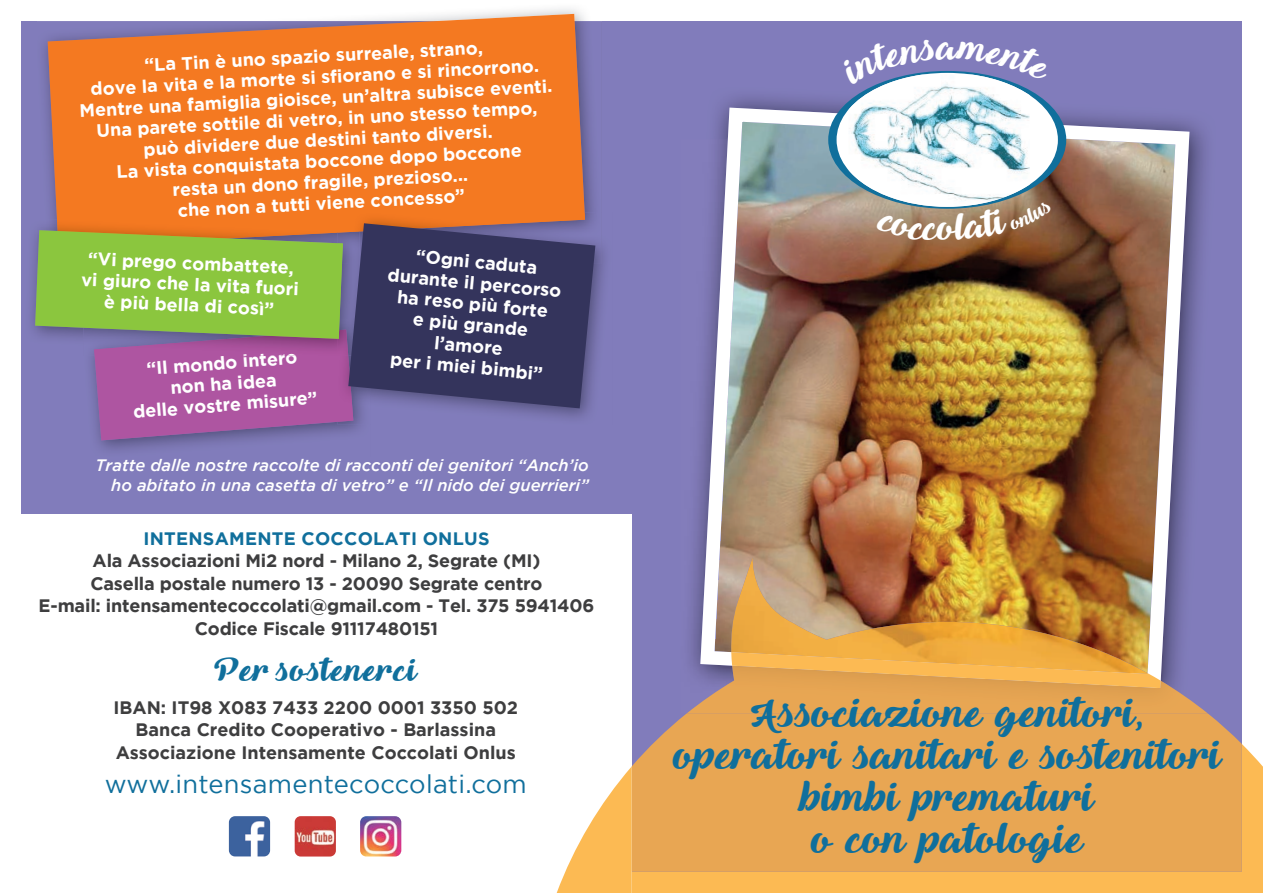
<style>
.page{position:relative;width:1263px;height:893px;background:#fff}
.page>*{position:absolute;margin:0;border:0;box-sizing:border-box;transform-origin:0 0}
.t1{font:40.5px/42px "Queenof Heaven";color:#106f9c;text-align:center}
.t2{font:35.4px "Queenof Heaven";color:#fff}
.t3{font:31.5px "Queenof Heaven";letter-spacing:.03em;color:#106f9c}
.t4{font:25.5px "Gotham";letter-spacing:.01em;color:#106f9c}
.t5{font:700 18px/21px "Gotham";color:#fff;text-align:center}
.t6{font:700 18px/22.5px "Gotham";letter-spacing:-.01em;color:#3e3e3f;text-align:center}
.t7{font:700 18px "Gotham";letter-spacing:.015em;color:#106f9c}
.t8{font:italic 500 16.5px/19.5px "Gotham";color:#fff;text-align:right}
</style>
<div class="page">
<div style="left:21px;top:21px;width:1221px;height:851px;background:#817cbb"></div>
<img style="left:723px;top:90px;width:482px;height:49px">
<img style="left:1189px;top:139px;width:20px;height:575px">
<img style="left:700px;top:108px;width:489px;height:558px">
<div style="left:828px;top:71px;width:238px;height:138px;background:#106f9c;border-radius:50%"></div>
<div style="left:836px;top:73px;width:222px;height:134px;background:#fff;border-radius:50%"></div>
<img style="left:849px;top:85px;width:181px;height:122px">
<div style="left:0;top:514px;width:631px;height:379px;background:#fff"></div>
<img style="left:295px;top:816px;width:41px;height:40px">
<img style="left:229px;top:816px;width:41px;height:40px">
<img style="left:360px;top:816px;width:41px;height:40px">
<div style="left:631px;top:744px;width:632px;height:149px;background:#fcba53"></div>
<div style="left:631px;top:714px;width:611px;height:158px;background:#e8a653"></div>
<img style="left:686px;top:666px;width:522px;height:48px">
<img style="left:731px;top:557px;width:416px;height:95px">
<svg style="left:731px;top:652px;width:430px;height:36px;background:#edae51"></svg>
<svg style="left:557px;top:767px;width:74px;height:126px"></svg>
<img style="left:98px;top:425px;width:262px;height:26px">
<img style="left:44px;top:8px;width:550px;height:205px">
<svg style="left:48px;top:14px;width:537px;height:206px;background:#ed7c2e"></svg>
<img style="left:57px;top:220px;width:281px;height:10px">
<svg style="left:35px;top:230px;width:318px;height:210px;background:#948d73"></svg>
<img style="left:338px;top:408px;width:29px;height:17px">
<img style="left:338px;top:356px;width:15px;height:66px">
<img style="left:585px;top:213px;width:17px;height:51px">
<img style="left:338px;top:213px;width:247px;height:10px">
<img style="left:338px;top:233px;width:10px;height:97px">
<img style="left:338px;top:330px;width:10px;height:26px">
<img style="left:338px;top:220px;width:22px;height:13px">
<img style="left:338px;top:243px;width:5px;height:96px">
<svg style="left:348px;top:223px;width:247px;height:185px;background:#3f3d66"></svg>
<svg style="left:875px;top:71px;width:144px;height:14px"></svg>
<svg style="left:876px;top:212px;width:50px;height:28px"></svg>
<svg style="left:936px;top:200px;width:116px;height:41px;background:#9c7c5e"></svg>
<p class="t5" style="left:77px;top:58px;width:475px;rotate:-3deg">“La Tin è uno spazio surreale, strano,<br>dove la vita e la morte si sfi orano e si rincorrono.<br>Mentre una famiglia gioisce, un’altra subisce eventi.<br>Una parete sottile di vetro, in uno stesso tempo, può dividere due destini tanto diversi.<br>La vista conquistata boccone dopo boccone<br>resta un dono fragile, prezioso...<br>che non a tutti viene concesso”</p>
<p class="t5" style="left:82px;top:248px;width:219px;rotate:2deg">“Vi prego combattete, vi giuro che la vita fuori è più bella di così”</p>
<p class="t5" style="left:390px;top:243px;width:176px;rotate:5deg">“Ogni caduta durante il percorso ha reso più forte<br>e più grande l’amore<br>per i miei bimbi”</p>
<p class="t5" style="left:129px;top:358px;width:186px;rotate:-4deg">“Il mondo intero non ha idea<br>delle vostre misure”</p>
<p class="t8" style="left:95px;top:456px;width:495px">Tratte dalle nostre raccolte di racconti dei genitori “Anch’io ho abitato in una casetta di vetro” e “Il nido dei guerrieri”</p>
<p class="t7" style="left:143px;top:528px;width:347px">INTENSAMENTE COCCOLATI ONLUS</p>
<p class="t6" style="left:39px;top:549px;width:557px">Ala Associazioni Mi2 nord - Milano 2, Segrate (MI)<br>Casella postale numero 13 - 20090 Segrate centro<br>E-mail: intensamentecoccolati@gmail.com - Tel. 375 5941406<br>Codice Fiscale 91117480151</p>
<h3 class="t3" style="left:214px;top:650px;width:204px">Per sostenerci</h3>
<p class="t6" style="left:113px;top:695px;width:406px">IBAN: IT98 X083 7433 2200 0001 3350 502<br>Banca Credito Cooperativo - Barlassina<br>Associazione Intensamente Coccolati Onlus</p>
<h3 class="t4" style="left:105px;top:770px;width:424px">www.intensamentecoccolati.com</h3>
<h2 class="t2" style="left:923px;top:206px;width:16px">c</h2>
<h1 class="t1" style="left:673px;top:694px;width:549px">Associazione genitori, operatori sanitari e sostenitori bimbi prematuri<br>o con patologie</h1>
</div>
